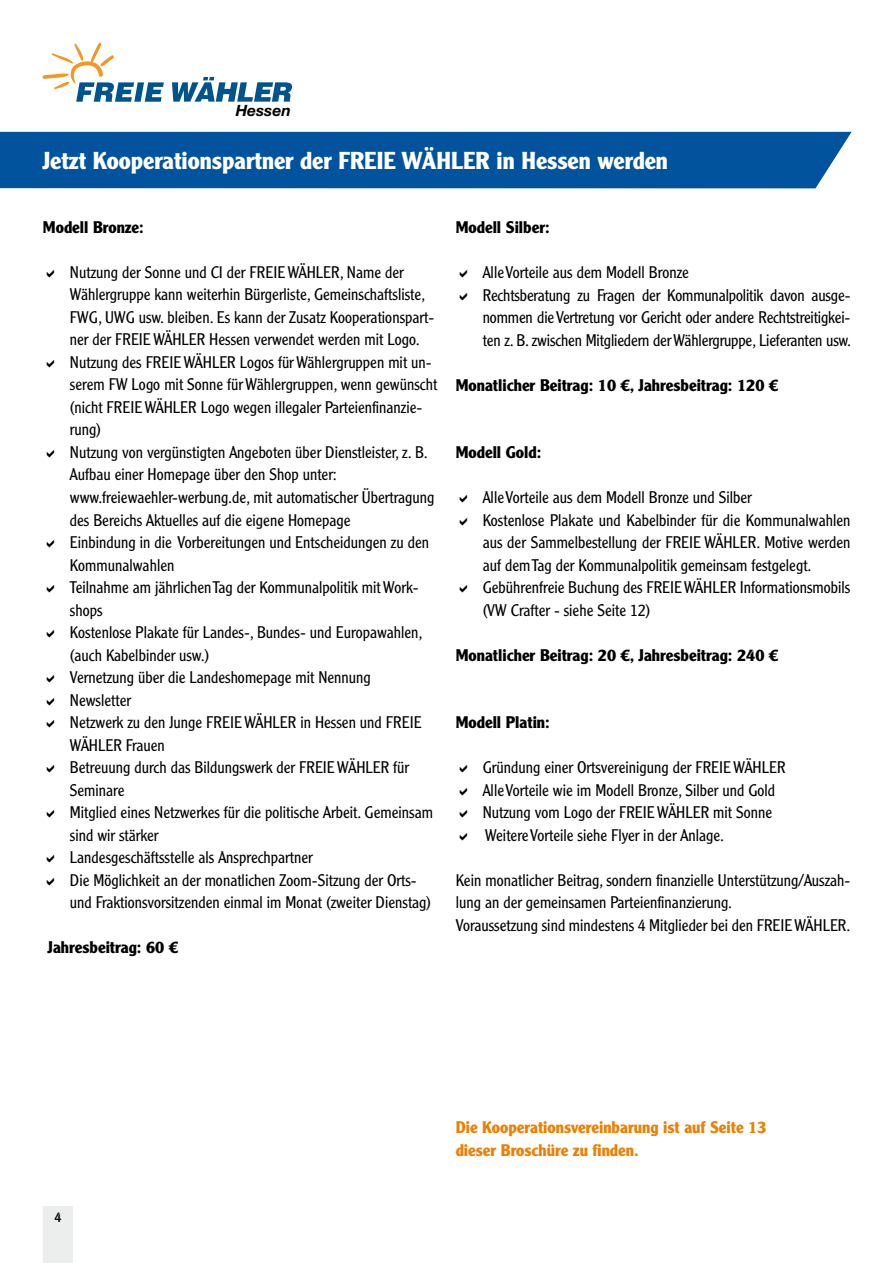
<style>
.page{position:relative;width:893px;height:1263px;background:#fff}
.page>*{position:absolute;margin:0;border:0;box-sizing:border-box;transform-origin:0 0}
.t1{font:700 24px "Clearface Gothic LT Std";color:#fff}
.t2{font:300 16.5px/22.5px "Clearface Gothic LT Std";color:#000}
.t3{font:700 16.5px "Clearface Gothic LT Std";color:#000}
.t4{font:700 16.5px/22.5px "Clearface Gothic LT Std";color:#ee7f00}
.t5{font:italic 700 15.6px "Helvetica Neue LT Std";color:#000}
.t6{font:13.5px "Clearface Gothic LT Std";color:#000}
</style>
<div class="page">
<svg style="left:172px;top:77px;width:121px;height:25px"></svg>
<svg style="left:43px;top:42px;width:121px;height:60px"></svg>
<div style="left:43px;top:1206px;width:30px;height:57px;background:#eceded"></div>
<div style="left:0;top:132px;width:852px;height:56px;background:#00539c"></div>
<p class="t5" style="left:236px;top:100px;width:57px">Hessen</p>
<h1 class="t1" style="left:43px;top:146px;width:627px">Jetzt Kooperationspartner der FREIE WÄHLER in Hessen werden</h1>
<p class="t3" style="left:43px;top:217px;width:102px">Modell Bronze:</p>
<p class="t2" style="left:70px;top:261px;width:369px">Nutzung der Sonne und CI der FREIE WÄHLER, Name der Wählergruppe kann weiterhin Bürgerliste, Gemeinschaftsliste, FWG, UWG usw. bleiben. Es kann der Zusatz Kooperationspart&shy;ner der FREIE WÄHLER Hessen verwendet werden mit Logo.<br>Nutzung des FREIE WÄHLER Logos für Wählergruppen mit un&shy;serem FW Logo mit Sonne für Wählergruppen, wenn gewünscht (nicht FREIE WÄHLER Logo wegen illegaler Parteienfinanzie&shy;rung)<br>Nutzung von vergünstigten Angeboten über Dienstleister, z. B.<br>Aufbau einer Homepage über den Shop unter: www.freiewaehler-werbung.de, mit automatischer Übertragung des Bereichs Aktuelles auf die eigene Homepage<br>Einbindung in die Vorbereitungen und Entscheidungen zu den Kommunalwahlen<br>Teilnahme am jährlichen Tag der Kommunalpolitik mit Work&shy;shops<br>Kostenlose Plakate für Landes-, Bundes- und Europawahlen, (auch Kabelbinder usw.)<br>Vernetzung über die Landeshomepage mit Nennung<br>Newsletter<br>Netzwerk zu den Junge FREIE WÄHLER in Hessen und FREIE WÄHLER Frauen<br>Betreuung durch das Bildungswerk der FREIE WÄHLER für Seminare<br>Mitglied eines Netzwerkes für die politische Arbeit. Gemeinsam sind wir stärker<br>Landesgeschäftsstelle als Ansprechpartner<br>Die Möglichkeit an der monatlichen Zoom-Sitzung der Orts&shy;und Fraktionsvorsitzenden einmal im Monat (zweiter Dienstag)</p>
<p class="t3" style="left:48px;top:938px;width:132px">Jahresbeitrag: 60 €</p>
<p class="t3" style="left:456px;top:218px;width:96px">Modell Silber:</p>
<p class="t2" style="left:483px;top:261px;width:370px">Alle Vorteile aus dem Modell Bronze<br>Rechtsberatung zu Fragen der Kommunalpolitik davon ausge&shy;nommen die Vertretung vor Gericht oder andere Rechtstreitigkei&shy;ten z. B. zwischen Mitgliedern der Wählergruppe, Lieferanten usw.</p>
<p class="t3" style="left:456px;top:375px;width:324px">Monatlicher Beitrag: 10 €, Jahresbeitrag: 120 €</p>
<p class="t3" style="left:456px;top:443px;width:87px">Modell Gold:</p>
<p class="t2" style="left:483px;top:486px;width:369px">Alle Vorteile aus dem Modell Bronze und Silber<br>Kostenlose Plakate und Kabelbinder für die Kommunalwahlen aus der Sammelbestellung der FREIE WÄHLER. Motive werden auf dem Tag der Kommunalpolitik gemeinsam festgelegt.<br>Gebührenfreie Buchung des FREIE WÄHLER Informationsmobils (VW Crafter - siehe Seite 12)</p>
<p class="t3" style="left:456px;top:645px;width:324px">Monatlicher Beitrag: 20 €, Jahresbeitrag: 240 €</p>
<p class="t3" style="left:456px;top:713px;width:96px">Modell Platin:</p>
<p class="t2" style="left:483px;top:756px;width:304px">Gründung einer Ortsvereinigung der FREIE WÄHLER Alle Vorteile wie im Modell Bronze, Silber und Gold Nutzung vom Logo der FREIE WÄHLER mit Sonne Weitere Vorteile siehe Flyer in der Anlage.</p>
<p class="t2" style="left:456px;top:869px;width:396px">Kein monatlicher Beitrag, sondern finanzielle Unterstützung/Auszah&shy;lung an der gemeinsamen Parteienfinanzierung.<br>Voraussetzung sind mindestens 4 Mitglieder bei den FREIE WÄHLER.</p>
<p class="t6" style="left:54px;top:1208px;width:8px">4</p>
<p class="t4" style="left:456px;top:1116px;width:312px">Die Kooperationsvereinbarung ist auf Seite 13 dieser Broschüre zu finden.</p>
</div>
